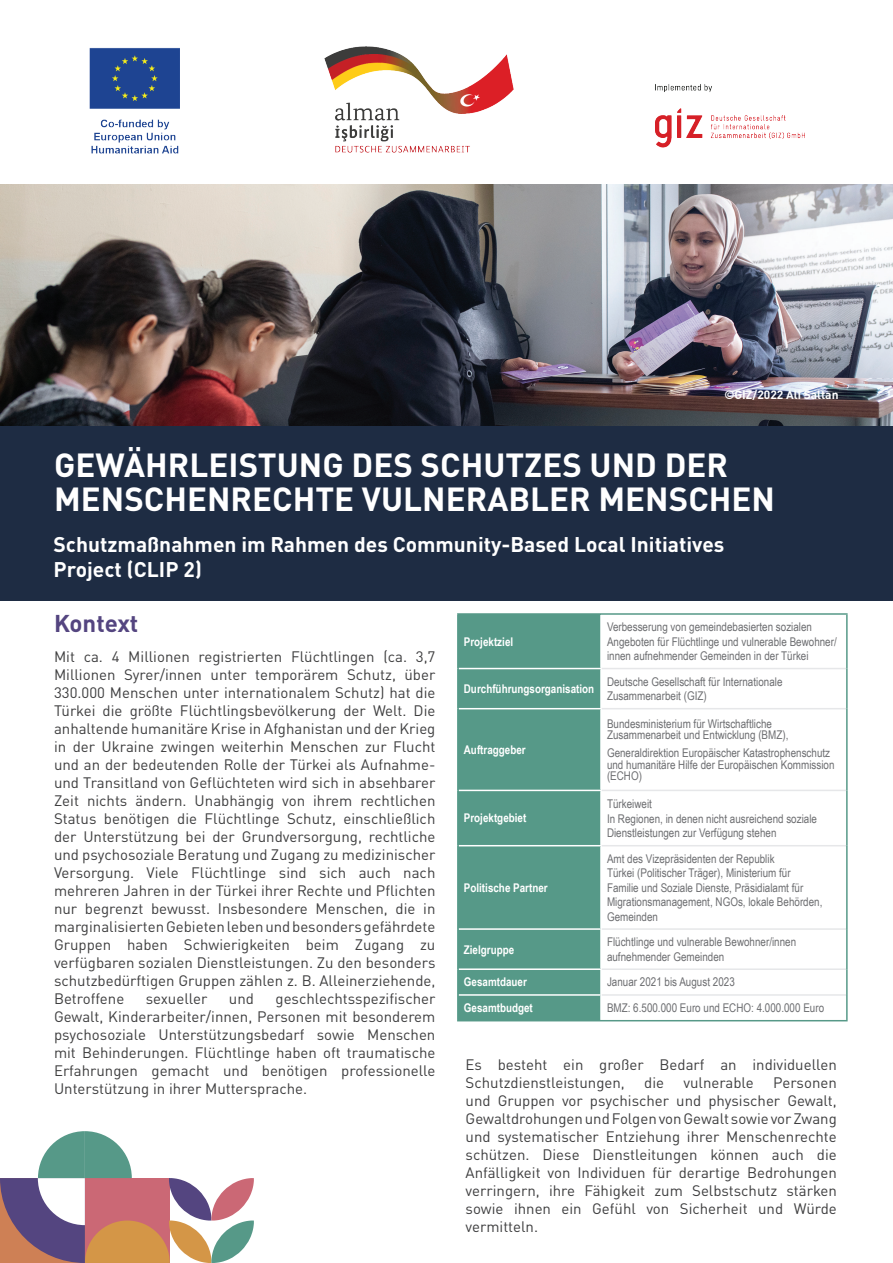
<style>
.page{position:relative;width:893px;height:1263px;background:#fff}
.page>*{position:absolute;margin:0;border:0;box-sizing:border-box;transform-origin:0 0}
.t1{font:700 33px/34.5px "DIN Pro";color:#fff}
.t2{font:700 24px "DIN Pro";letter-spacing:-.005em;color:#544580}
.t3{font:700 21px/25.2px "DIN Pro";color:#fff}
.t4{font:15px/18px "DIN Pro";color:#3e3e3f;text-align:justify}
.t5{font:12px/14.4px "Arial Narrow";color:#6c6d70}
.t6{font:700 12px "Arial Narrow";color:#fff}
.t7{font:700 12px "DIN Pro";color:#fff}
</style>
<div class="page">
<img style="left:0;top:185px;width:893px;height:241px">
<div style="left:0;top:426px;width:893px;height:174px;background:#1e2c43"></div>
<svg style="left:0;top:1131px;width:254px;height:132px"></svg>
<img style="left:89px;top:47px;width:715px;height:107px">
<div style="left:459px;top:615px;width:141px;height:405px;background:#569988"></div>
<svg style="left:602px;top:709px;width:244px;height:138px"></svg>
<hr style="left:459px;top:668px;width:143px;height:1px;background:#fff">
<hr style="left:459px;top:708px;width:143px;height:1px;background:#fff">
<hr style="left:459px;top:790px;width:143px;height:1px;background:#fff">
<hr style="left:459px;top:845px;width:143px;height:1px;background:#fff">
<hr style="left:459px;top:928px;width:143px;height:2px;background:#fff">
<hr style="left:459px;top:968px;width:143px;height:2px;background:#fff">
<hr style="left:459px;top:994px;width:143px;height:2px;background:#fff">
<hr style="left:602px;top:668px;width:244px;height:1px;background:#e6e7e9">
<hr style="left:602px;top:708px;width:244px;height:1px;background:#e6e7e9">
<hr style="left:602px;top:790px;width:244px;height:1px;background:#e6e7e9">
<hr style="left:602px;top:845px;width:244px;height:1px;background:#e6e7e9">
<hr style="left:602px;top:928px;width:244px;height:2px;background:#e6e7e9">
<hr style="left:602px;top:968px;width:244px;height:2px;background:#e6e7e9">
<hr style="left:602px;top:994px;width:244px;height:2px;background:#e6e7e9">
<hr style="left:457px;top:613px;width:144px;height:2px;background:#569988">
<hr style="left:457px;top:615px;width:2px;height:53px;background:#569988">
<hr style="left:601px;top:613px;width:247px;height:2px;background:#569988">
<hr style="left:846px;top:615px;width:2px;height:53px;background:#569988">
<hr style="left:457px;top:668px;width:2px;height:41px;background:#569988">
<hr style="left:846px;top:668px;width:2px;height:41px;background:#569988">
<hr style="left:457px;top:709px;width:2px;height:81px;background:#569988">
<hr style="left:846px;top:709px;width:2px;height:81px;background:#569988">
<hr style="left:457px;top:790px;width:2px;height:56px;background:#569988">
<hr style="left:846px;top:790px;width:2px;height:56px;background:#569988">
<hr style="left:457px;top:846px;width:2px;height:83px;background:#569988">
<hr style="left:846px;top:846px;width:2px;height:83px;background:#569988">
<hr style="left:457px;top:929px;width:2px;height:40px;background:#569988">
<hr style="left:846px;top:929px;width:2px;height:40px;background:#569988">
<hr style="left:457px;top:969px;width:2px;height:26px;background:#569988">
<hr style="left:846px;top:969px;width:2px;height:26px;background:#569988">
<hr style="left:457px;top:995px;width:2px;height:25px;background:#569988">
<hr style="left:846px;top:995px;width:2px;height:25px;background:#569988">
<hr style="left:457px;top:1020px;width:144px;height:1px;background:#569988">
<hr style="left:601px;top:1020px;width:247px;height:1px;background:#569988">
<p class="t7" style="left:724px;top:385px;width:116px">©GIZ/2022 Ali Saltan</p>
<h1 class="t1" style="left:54px;top:445px;width:722px">GEWÄHRLEISTUNG DES SCHUTZES UND DER<br>MENSCHENRECHTE VULNERABLER MENSCHEN</h1>
<h3 class="t3" style="left:54px;top:530px;width:672px">Schutzmaßnahmen im Rahmen des Community-Based Local Initiatives<br>Project (CLIP 2)</h3>
<h2 class="t2" style="left:54px;top:604px;width:86px">Kontext</h2>
<p class="t4" style="left:54px;top:646px;width:383px">Mit ca. 4 Millionen registrierten Flüchtlingen (ca. 3,7<br>Millionen Syrer/innen unter temporärem Schutz, über 330.000 Menschen unter internationalem Schutz) hat die Türkei die größte Flüchtlingsbevölkerung der Welt. Die anhaltende humanitäre Krise in Afghanistan und der Krieg in der Ukraine zwingen weiterhin Menschen zur Flucht und an der bedeutenden Rolle der Türkei als Aufnahme&shy;und Transitland von Geflüchteten wird sich in absehbarer Zeit nichts ändern. Unabhängig von ihrem rechtlichen Status benötigen die Flüchtlinge Schutz, einschließlich der Unterstützung bei der Grundversorgung, rechtliche und psychosoziale Beratung und Zugang zu medizinischer Versorgung. Viele Flüchtlinge sind sich auch nach mehreren Jahren in der Türkei ihrer Rechte und Pflichten nur begrenzt bewusst. Insbesondere Menschen, die in marginalisierten Gebieten leben und besonders gefährdete Gruppen haben Schwierigkeiten beim Zugang zu verfügbaren sozialen Dienstleistungen. Zu den besonders schutzbedürftigen Gruppen zählen z. B. Alleinerziehende, Betroffene</p>
<p class="t5" style="left:607px;top:619px;width:231px">Verbesserung von gemeindebasierten sozialen<br>Angeboten für Flüchtlinge und vulnerable Bewohner/ innen aufnehmender Gemeinden in der Türkei</p>
<p class="t6" style="left:464px;top:632px;width:51px">Projektziel</p>
<p class="t6" style="left:464px;top:680px;width:132px">Durchführungsorganisation</p>
<p class="t5" style="left:607px;top:674px;width:177px">Deutsche Gesellschaft für Internationale<br>Zusammenarbeit (GIZ)</p>
<p class="t5" style="left:607px;top:717px;width:183px;line-height:11.4px">Bundesministerium für Wirtschaftliche<br>Zusammenarbeit und Entwicklung (BMZ),</p>
<p class="t5" style="left:607px;top:747px;width:229px;line-height:11.4px">Generaldirektion Europäischer Katastrophenschutz und humanitäre Hilfe der Europäischen Kommission (ECHO)</p>
<p class="t6" style="left:464px;top:741px;width:63px">Auftraggeber</p>
<p class="t5" style="left:607px;top:795px;width:212px;line-height:14.9px">Türkeiweit<br>In Regionen, in denen nicht ausreichend soziale<br>Dienstleistungen zur Verfügung stehen</p>
<p class="t6" style="left:464px;top:809px;width:64px">Projektgebiet</p>
<p class="t5" style="left:607px;top:851px;width:217px">Amt des Vizepräsidenten der Republik<br>Türkei (Politischer Träger), Ministerium für Familie und Soziale Dienste, Präsidialamt für Migrationsmanagement, NGOs, lokale Behörden, Gemeinden</p>
<p class="t6" style="left:464px;top:878px;width:85px">Politische Partner</p>
<p class="t6" style="left:464px;top:940px;width:52px">Zielgruppe</p>
<p class="t5" style="left:607px;top:934px;width:191px">Flüchtlinge und vulnerable Bewohner/innen aufnehmender Gemeinden</p>
<p class="t6" style="left:464px;top:973px;width:65px">Gesamtdauer</p>
<p class="t5" style="left:607px;top:974px;width:129px">Januar 2021 bis August 2023</p>
<p class="t6" style="left:464px;top:999px;width:71px">Gesamtbudget</p>
<p class="t5" style="left:607px;top:1000px;width:219px">BMZ: 6.500.000 Euro und ECHO: 4.000.000 Euro</p>
<p class="t4" style="left:54px;top:988px;width:383px;text-indent:222px">geschlechtsspezifischer Gewalt, Kinderarbeiter/innen, Personen mit besonderem psychosoziale Unterstützungsbedarf sowie Menschen mit Behinderungen. Flüchtlinge haben oft traumatische Erfahrungen gemacht und benötigen professionelle Unterstützung in ihrer Muttersprache.</p>
<p class="t4" style="left:146px;top:988px;width:63px">sexueller</p>
<p class="t4" style="left:229px;top:988px;width:27px">und</p>
<p class="t4" style="left:466px;top:1055px;width:373px">Es besteht ein großer Bedarf an individuellen<br>Schutzdienstleistungen,</p>
<p class="t4" style="left:644px;top:1073px;width:21px">die</p>
<p class="t4" style="left:683px;top:1073px;width:72px">vulnerable</p>
<p class="t4" style="left:466px;top:1073px;width:373px;text-indent:308px">Personen und Gruppen vor psychischer und physischer Gewalt, Gewaltdrohungen und Folgen von Gewalt sowie vor Zwang und systematischer Entziehung ihrer Menschenrechte schützen. Diese Dienstleitungen können auch die Anfälligkeit von Individuen für derartige Bedrohungen verringern, ihre Fähigkeit zum Selbstschutz stärken sowie ihnen ein Gefühl von Sicherheit und Würde vermitteln.</p>
</div>
